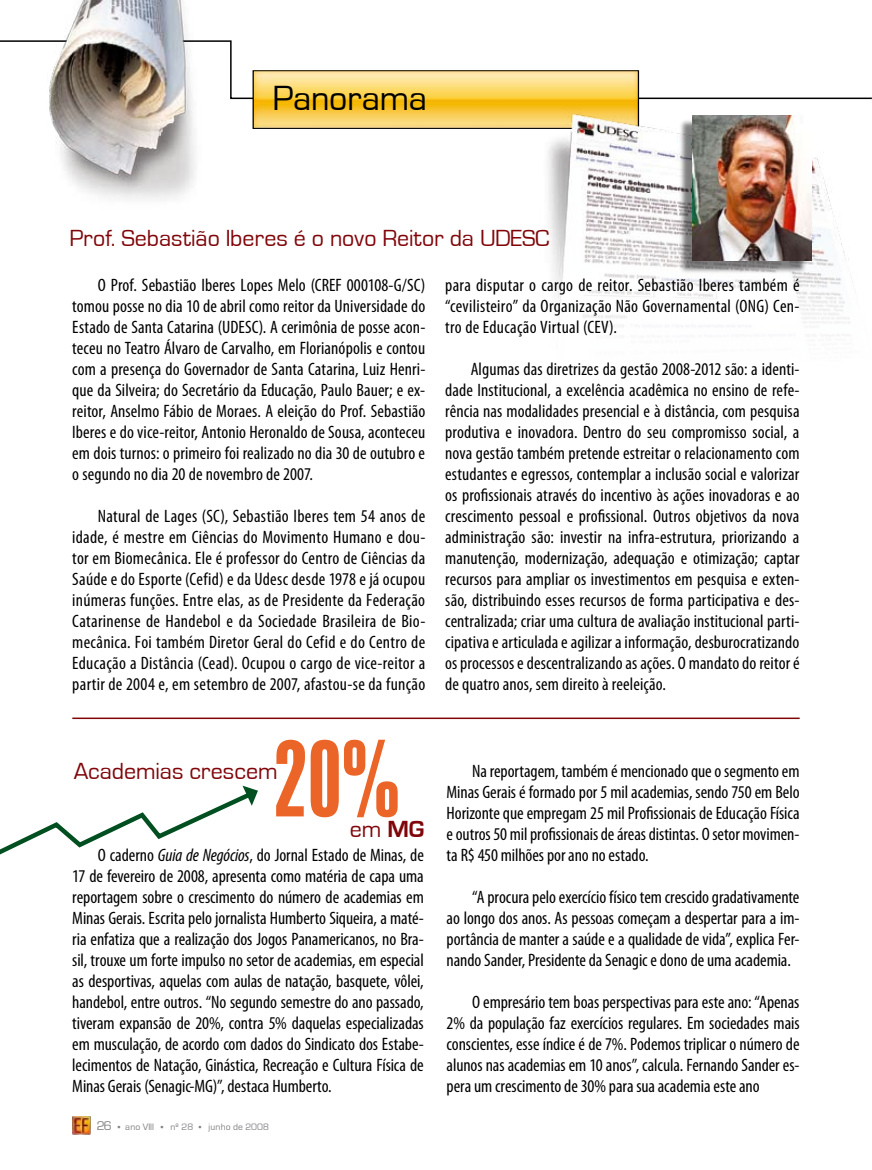
<style>
.page{position:relative;width:872px;height:1170px;background:#fff}
.page>*{position:absolute;margin:0;border:0;box-sizing:border-box;transform-origin:0 0}
.t1{font:100.35px "Swiss 924 BT Regular B";color:#eb6529}
.t2{font:36px "Eurostile";letter-spacing:-.01em;color:#000}
.t3{font:24px "Eurostile";letter-spacing:-.005em;color:#800509}
.t4{font:condensed 18px/21px "Myriad Pro";letter-spacing:.005em;color:#000;text-align:justify}
.t5{font:9.6px "Eurostile";letter-spacing:.015em;color:#817f84}
.s1{font-weight:700}
.s2{font-style:italic}
.s3{font-size:13.05px}
.s4{font-size:9px}
</style>
<div class="page">
<img style="left:255px;top:72px;width:382px;height:55px">
<div style="left:253px;top:70px;width:386px;height:59px;border:1px solid #000"></div>
<img style="left:0;top:0;width:238px;height:199px">
<img style="left:73px;top:1116px;width:18px;height:17px">
<img style="left:521px;top:82px;width:351px;height:254px">
<hr style="left:72px;top:717px;width:727px;height:2px;background:#800509">
<svg style="left:0;top:785px;width:258px;height:70px"></svg>
<div style="left:678px;top:119px;width:130px;height:155px;background:#000;opacity:.5"></div>
<img style="left:692px;top:115px;width:119px;height:145px">
<h2 class="t2" style="left:272px;top:79px;width:156px">Panorama</h2>
<h3 class="t3" style="left:69px;top:226px;width:481px">Prof. Sebastião Iberes é o novo Reitor da UDESC</h3>
<p class="t4" style="left:72px;top:274px;width:354px;text-indent:26px">O Prof. Sebastião Iberes Lopes Melo (CREF 000108-G/SC) tomou posse no dia 10 de abril como reitor da Universidade do Estado de Santa Catarina (UDESC). A cerimônia de posse acon&shy;teceu no Teatro Álvaro de Carvalho, em Florianópolis e contou com a presença do Governador de Santa Catarina, Luiz Henri&shy;que da Silveira; do Secretário da Educação, Paulo Bauer; e ex&shy;reitor, Anselmo Fábio de Moraes. A eleição do Prof. Sebastião Iberes e do vice-reitor, Antonio Heronaldo de Sousa, aconteceu em dois turnos: o primeiro foi realizado no dia 30 de outubro e o segundo no dia 20 de novembro de 2007.</p>
<p class="t4" style="left:72px;top:505px;width:354px;text-indent:26px">Natural de Lages (SC), Sebastião Iberes tem 54 anos de idade, é mestre em Ciências do Movimento Humano e dou&shy;tor em Biomecânica. Ele é professor do Centro de Ciências da Saúde e do Esporte (Cefid) e da Udesc desde 1978 e já ocupou inúmeras funções. Entre elas, as de Presidente da Federação Catarinense de Handebol e da Sociedade Brasileira de Bio&shy;mecânica. Foi também Diretor Geral do Cefid e do Centro de Educação a Distância (Cead). Ocupou o cargo de vice-reitor a partir de 2004 e, em setembro de 2007, afastou-se da função</p>
<p class="t4" style="left:445px;top:274px;width:356px">para disputar o cargo de reitor. Sebastião Iberes também é “cevilisteiro” da Organização Não Governamental (ONG) Cen&shy;tro de Educação Virtual (CEV).</p>
<p class="t4" style="left:445px;top:358px;width:356px;text-indent:26px">Algumas das diretrizes da gestão 2008-2012 são: a identi&shy;dade Institucional, a excelência acadêmica no ensino de refe&shy;rência nas modalidades presencial e à distância, com pesquisa produtiva e inovadora. Dentro do seu compromisso social, a nova gestão também pretende estreitar o relacionamento com estudantes e egressos, contemplar a inclusão social e valorizar os profissionais através do incentivo às ações inovadoras e ao crescimento pessoal e profissional. Outros objetivos da nova administração são: investir na infra-estrutura, priorizando a manutenção, modernização, adequação e otimização; captar recursos para ampliar os investimentos em pesquisa e exten&shy;são, distribuindo esses recursos de forma participativa e des&shy;centralizada; criar uma cultura de avaliação institucional parti&shy;cipativa e articulada e agilizar a informação, desburocratizando os processos e descentralizando as ações. O mandato do reitor é de quatro anos, sem direito à reeleição.</p>
<h1 class="t1" style="left:274px;top:717px;width:128px">20%</h1>
<h3 class="t3" style="left:74px;top:758px;width:206px">Academias crescem</h3>
<h3 class="t3" style="left:350px;top:815px;width:76px">em <span class="s1">MG</span></h3>
<p class="t4" style="left:72px;top:844px;width:353px;text-indent:26px">O caderno <span class="s2">Guia de Negócios</span>, do Jornal Estado de Minas, de 17 de fevereiro de 2008, apresenta como matéria de capa uma reportagem sobre o crescimento do número de academias em Minas Gerais. Escrita pelo jornalista Humberto Siqueira, a maté&shy;ria enfatiza que a realização dos Jogos Panamericanos, no Bra&shy;sil, trouxe um forte impulso no setor de academias, em especial as desportivas, aquelas com aulas de natação, basquete, vôlei, handebol, entre outros. “No segundo semestre do ano passado, tiveram expansão de 20%, contra 5% daquelas especializadas em musculação, de acordo com dados do Sindicato dos Estabe&shy;lecimentos de Natação, Ginástica, Recreação e Cultura Física de Minas Gerais (Senagic-MG)”, destaca Humberto.</p>
<p class="t5" style="left:97px;top:1121px;width:174px"><span class="s3">26</span> <span class="s4">•</span> ano VIII <span class="s4">•</span> nº 28 <span class="s4">•</span> junho de 2008</p>
<p class="t4" style="left:446px;top:760px;width:354px;text-indent:26px">Na reportagem, também é mencionado que o segmento em Minas Gerais é formado por 5 mil academias, sendo 750 em Belo Horizonte que empregam 25 mil Profissionais de Educação Física e outros 50 mil profissionais de áreas distintas. O setor movimen&shy;ta R$ 450 milhões por ano no estado.</p>
<p class="t4" style="left:446px;top:886px;width:354px;text-indent:26px">“A procura pelo exercício físico tem crescido gradativamente ao longo dos anos. As pessoas começam a despertar para a im&shy;portância de manter a saúde e a qualidade de vida”, explica Fer&shy;nando Sander, Presidente da Senagic e dono de uma academia.</p>
<p class="t4" style="left:446px;top:991px;width:354px;text-indent:26px">O empresário tem boas perspectivas para este ano: “Apenas 2% da população faz exercícios regulares. Em sociedades mais conscientes, esse índice é de 7%. Podemos triplicar o número de alunos nas academias em 10 anos”, calcula. Fernando Sander es&shy;pera um crescimento de 30% para sua academia este ano</p>
</div>
